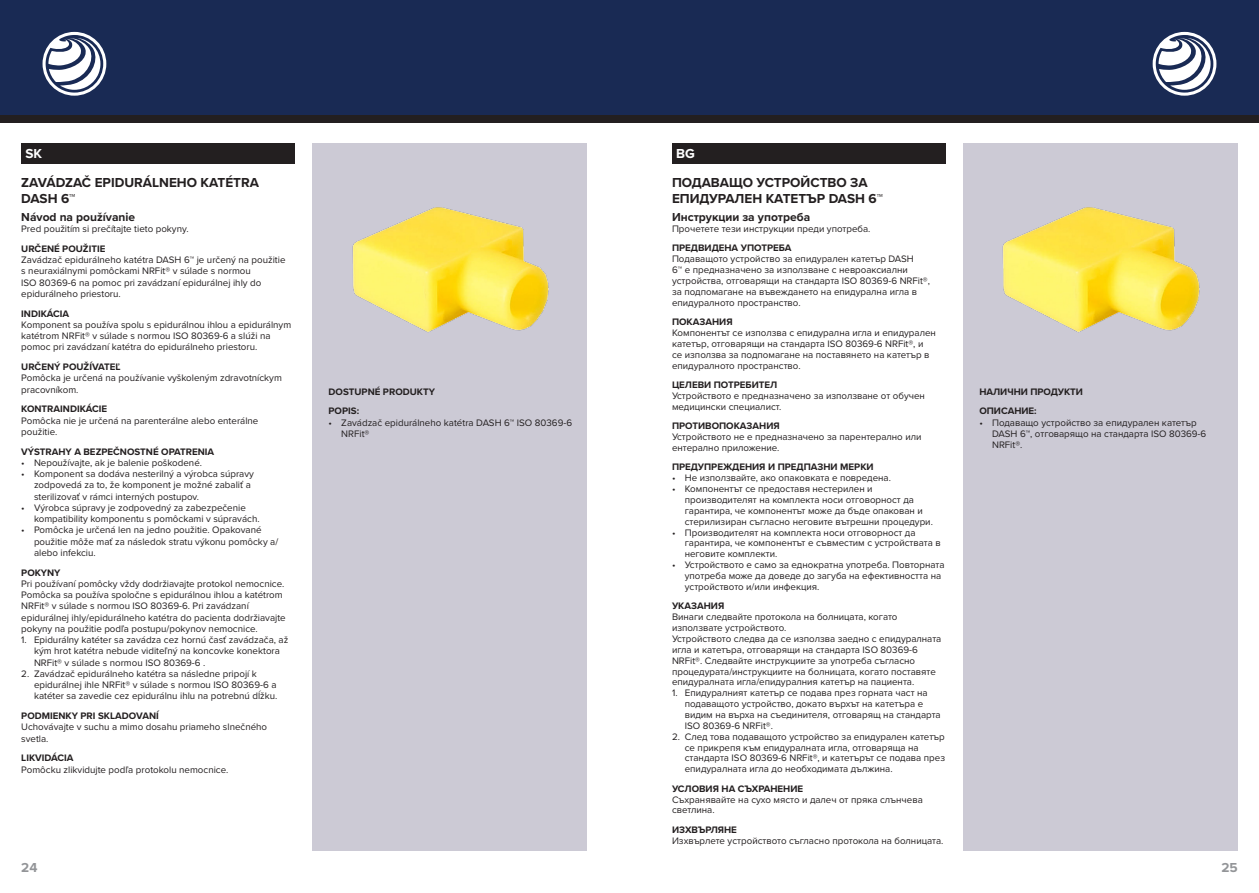
<style>
.page{position:relative;width:1259px;height:893px;background:#fff}
.page>*{position:absolute;margin:0;border:0;box-sizing:border-box;transform-origin:0 0}
.t1{font:700 13.5px/16.2px "Proxima Nova";color:#231f20}
.t2{font:700 13.5px "Proxima Nova";color:#939598}
.t3{font:700 13.5px "Proxima Nova";color:#fff}
.t4{font:700 12px "Proxima Nova";color:#231f20}
.t5{font:9.75px/10.8px "Proxima Nova";color:#231f20}
.t6{font:700 9.75px/19.8px "Proxima Nova";color:#231f20}
</style>
<div class="page">
<div style="left:0;top:0;width:1259px;height:115px;background:#192a54"></div>
<div style="left:0;top:115px;width:1259px;height:7px;background:#231f20"></div>
<svg style="left:43px;top:32px;width:63px;height:64px"></svg>
<svg style="left:1152px;top:32px;width:64px;height:64px"></svg>
<div style="left:21px;top:144px;width:274px;height:20px;background:#231f20"></div>
<div style="left:313px;top:143px;width:274px;height:708px;background:#cccad5"></div>
<div style="left:672px;top:144px;width:274px;height:20px;background:#231f20"></div>
<div style="left:963px;top:143px;width:274px;height:708px;background:#cccad5"></div>
<img style="left:352px;top:207px;width:197px;height:126px">
<img style="left:1002px;top:207px;width:198px;height:126px">
<h1 class="t3" style="left:26px;top:144px;width:18px">SK</h1>
<h1 class="t1" style="left:21px;top:174px;width:239px">ZAVÁDZAČ EPIDURÁLNEHO KATÉTRA<br>DASH 6™</h1>
<p class="t4" style="left:21px;top:208px;width:115px">Návod na používanie</p>
<p class="t5" style="left:21px;top:223px;width:169px">Pred použitím si prečítajte tieto pokyny.</p>
<p class="t6" style="left:21px;top:238px;width:86px">URČENÉ POUŽITIE</p>
<p class="t5" style="left:21px;top:254px;width:266px;line-height:11.2px">Zavádzač epidurálneho katétra DASH 6™ je určený na použitie s neuraxiálnymi pomôckami NRFit® v súlade s normou<br>ISO 80369‑6 na pomoc pri zavádzaní epidurálnej ihly do epidurálneho priestoru.</p>
<p class="t6" style="left:21px;top:303px;width:50px">INDIKÁCIA</p>
<p class="t5" style="left:21px;top:318px;width:271px;line-height:11.2px">Komponent sa používa spolu s epidurálnou ihlou a epidurálnym katétrom NRFit® v súlade s normou ISO 80369-6 a slúži na pomoc pri zavádzaní katétra do epidurálneho priestoru.</p>
<p class="t6" style="left:21px;top:357px;width:101px">URČENÝ POUŽÍVATEĽ</p>
<p class="t5" style="left:21px;top:372px;width:262px;line-height:11.2px">Pomôcka je určená na používanie vyškoleným zdravotníckym pracovníkom.</p>
<p class="t6" style="left:21px;top:399px;width:88px">KONTRAINDIKÁCIE</p>
<p class="t5" style="left:21px;top:414px;width:239px;line-height:11.2px">Pomôcka nie je určená na parenterálne alebo enterálne použitie.</p>
<p class="t6" style="left:21px;top:441px;width:194px">VÝSTRAHY A BEZPEČNOSTNÉ OPATRENIA</p>
<p class="t5" style="left:21px;top:457px;width:182px">• Nepoužívajte, ak je balenie poškodené.</p>
<p class="t5" style="left:34px;top:468px;width:221px;line-height:11.2px;text-indent:-13px">• Komponent sa dodáva nesterilný a výrobca súpravy zodpovedá za to, že komponent je možné zabaliť a sterilizovať v rámci interných postupov.</p>
<p class="t5" style="left:34px;top:502px;width:227px;line-height:11.2px;text-indent:-13px">• Výrobca súpravy je zodpovedný za zabezpečenie kompatibility komponentu s pomôckami v súpravách.</p>
<p class="t5" style="left:34px;top:524px;width:246px;line-height:11.2px;text-indent:-13px">• Pomôcka je určená len na jedno použitie. Opakované použitie môže mať za následok stratu výkonu pomôcky a/ alebo infekciu.</p>
<p class="t6" style="left:21px;top:562px;width:41px">POKYNY</p>
<p class="t5" style="left:21px;top:578px;width:266px;line-height:11.2px">Pri používaní pomôcky vždy dodržiavajte protokol nemocnice.<br>Pomôcka sa používa spoločne s epidurálnou ihlou a katétrom NRFit® v súlade s normou ISO 80369-6. Pri zavádzaní epidurálnej ihly/epidurálneho katétra do pacienta dodržiavajte pokyny na použitie podľa postupu/pokynov nemocnice.</p>
<p class="t5" style="left:34px;top:634px;width:256px;line-height:11.2px;text-indent:-13px">1. Epidurálny katéter sa zavádza cez hornú časť zavádzača, až kým hrot katétra nebude viditeľný na koncovke konektora<br>NRFit® v súlade s normou ISO 80369-6 .</p>
<p class="t5" style="left:34px;top:668px;width:245px;line-height:11.2px;text-indent:-13px">2. Zavádzač epidurálneho katétra sa následne pripojí k epidurálnej ihle NRFit® v súlade s normou ISO 80369-6 a katéter sa zavedie cez epidurálnu ihlu na potrebnú dĺžku.</p>
<p class="t6" style="left:21px;top:706px;width:139px">PODMIENKY PRI SKLADOVANÍ</p>
<p class="t5" style="left:21px;top:721px;width:247px;line-height:11.2px">Uchovávajte v suchu a mimo dosahu priameho slnečného svetla.</p>
<p class="t6" style="left:21px;top:748px;width:54px">LIKVIDÁCIA</p>
<p class="t5" style="left:21px;top:764px;width:209px">Pomôcku zlikvidujte podľa protokolu nemocnice.</p>
<p class="t6" style="left:328px;top:381px;width:108px">DOSTUPNÉ PRODUKTY<br>POPIS:</p>
<p class="t5" style="left:341px;top:416px;width:232px;line-height:11.2px;text-indent:-13px">• Zavádzač epidurálneho katétra DASH 6™ ISO 80369-6<br>NRFit®</p>
<h1 class="t3" style="left:676px;top:144px;width:20px">BG</h1>
<h1 class="t1" style="left:672px;top:174px;width:212px">ПОДАВАЩО УСТРОЙСТВО ЗА<br>ЕПИДУРАЛЕН КАТЕТЪР DASH 6™</h1>
<p class="t4" style="left:672px;top:208px;width:140px">Инструкции за употреба</p>
<p class="t5" style="left:672px;top:223px;width:200px">Прочетете тези инструкции преди употреба.</p>
<p class="t6" style="left:672px;top:238px;width:121px">ПРЕДВИДЕНА УПОТРЕБА</p>
<p class="t5" style="left:672px;top:253px;width:259px">Подаващото устройство за епидурален катетър DASH<br>6™ е предназначено за използване с невроаксиални устройства, отговарящи на стандарта ISO 80369‑6 NRFit®, за подпомагане на въвеждането на епидурална игла в епидуралното пространство.</p>
<p class="t6" style="left:672px;top:312px;width:62px">ПОКАЗАНИЯ</p>
<p class="t5" style="left:672px;top:327px;width:265px">Компонентът се използва с епидурална игла и епидурален катетър, отговарящи на стандарта ISO 80369-6 NRFit®, и се използва за подпомагане на поставянето на катетър в епидуралното пространство.</p>
<p class="t6" style="left:672px;top:375px;width:107px">ЦЕЛЕВИ ПОТРЕБИТЕЛ</p>
<p class="t5" style="left:672px;top:390px;width:254px">Устройството е предназначено за използване от обучен медицински специалист.</p>
<p class="t6" style="left:672px;top:416px;width:109px">ПРОТИВОПОКАЗАНИЯ</p>
<p class="t5" style="left:672px;top:431px;width:251px">Устройството не е предназначено за парентерално или ентерално приложение.</p>
<p class="t6" style="left:672px;top:457px;width:203px">ПРЕДУПРЕЖДЕНИЯ И ПРЕДПАЗНИ МЕРКИ</p>
<p class="t5" style="left:672px;top:472px;width:220px">• Не използвайте, ако опаковката е повредена.</p>
<p class="t5" style="left:685px;top:483px;width:250px;text-indent:-13px">• Компонентът се предоставя нестерилен и производителят на комплекта носи отговорност да гарантира, че компонентът може да бъде опакован и стерилизиран съгласно неговите вътрешни процедури.</p>
<p class="t5" style="left:685px;top:526px;width:257px;text-indent:-13px">• Производителят на комплекта носи отговорност да гарантира, че компонентът е съвместим с устройствата в неговите комплекти.</p>
<p class="t5" style="left:685px;top:559px;width:261px;text-indent:-13px">• Устройството е само за еднократна употреба. Повторната употреба може да доведе до загуба на ефективността на устройството и/или инфекция.</p>
<p class="t6" style="left:672px;top:596px;width:54px">УКАЗАНИЯ</p>
<p class="t5" style="left:672px;top:611px;width:271px">Винаги следвайте протокола на болницата, когато използвате устройството.<br>Устройството следва да се използва заедно с епидуралната игла и катетъра, отговарящи на стандарта ISO 80369-6<br>NRFit®. Следвайте инструкциите за употреба съгласно процедурата/инструкциите на болницата, когато поставяте епидуралната игла/епидуралния катетър на пациента.</p>
<p class="t5" style="left:685px;top:687px;width:257px;text-indent:-13px">1. Епидуралният катетър се подава през горната част на подаващото устройство, докато върхът на катетъра е видим на върха на съединителя, отговарящ на стандарта ISO 80369-6 NRFit®.</p>
<p class="t5" style="left:685px;top:731px;width:262px;text-indent:-13px">2. След това подаващото устройство за епидурален катетър се прикрепя към епидуралната игла, отговаряща на стандарта ISO 80369-6 NRFit®, и катетърът се подава през епидуралната игла до необходимата дължина.</p>
<p class="t6" style="left:672px;top:778px;width:133px">УСЛОВИЯ НА СЪХРАНЕНИЕ</p>
<p class="t5" style="left:672px;top:793px;width:252px">Съхранявайте на сухо място и далеч от пряка слънчева светлина.</p>
<p class="t6" style="left:672px;top:819px;width:66px">ИЗХВЪРЛЯНЕ</p>
<p class="t5" style="left:672px;top:835px;width:273px">Изхвърлете устройството съгласно протокола на болницата.</p>
<p class="t6" style="left:979px;top:381px;width:105px">НАЛИЧНИ ПРОДУКТИ<br>ОПИСАНИЕ:</p>
<p class="t5" style="left:992px;top:416px;width:216px;line-height:11.2px;text-indent:-13px">• Подаващо устройство за епидурален катетър<br>DASH 6™, отговарящо на стандарта ISO 80369-6<br>NRFit®.</p>
<h1 class="t2" style="left:21px;top:857px;width:18px">24</h1>
<h1 class="t2" style="left:1221px;top:857px;width:18px">25</h1>
</div>
